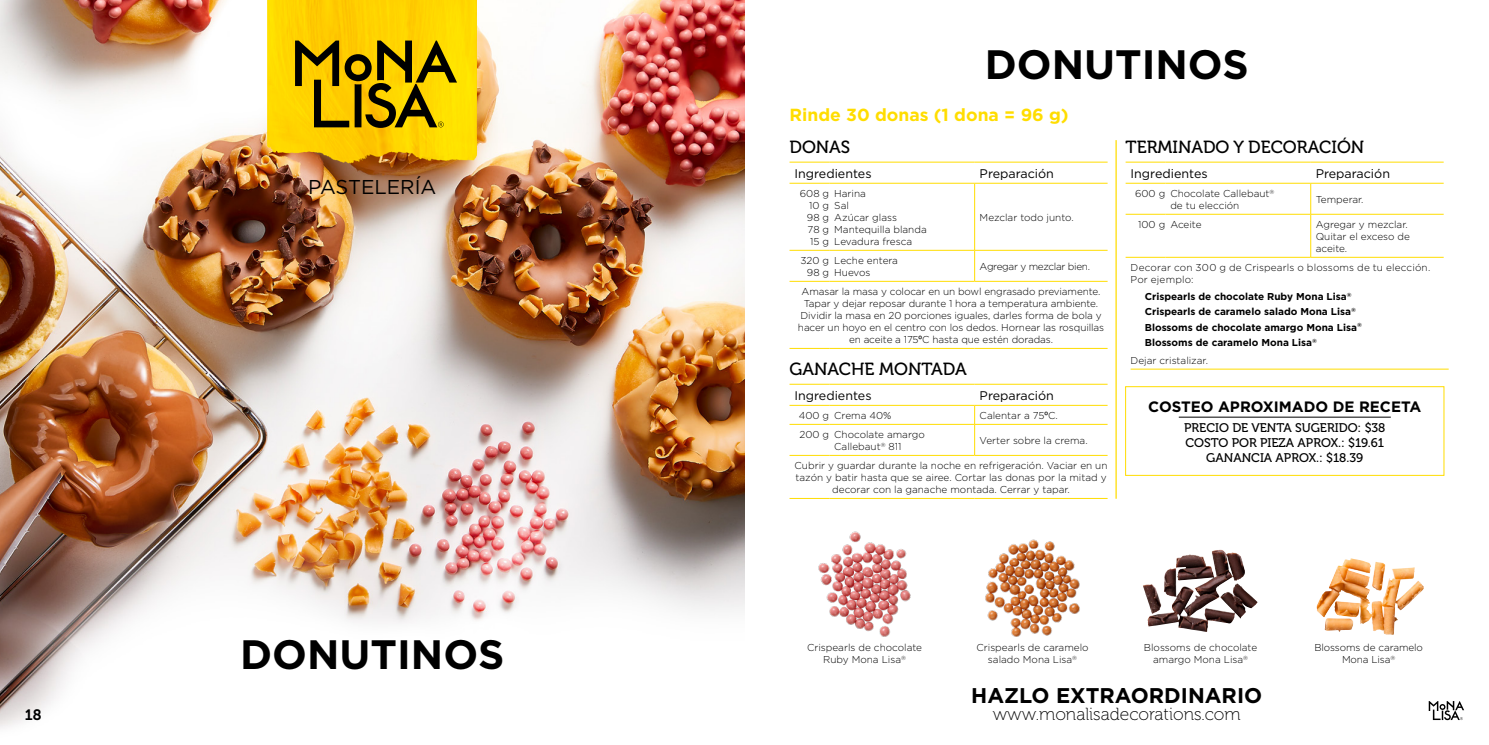
<style>
.page{position:relative;width:1489px;height:745px;background:#fff}
.page>*{position:absolute;margin:0;border:0;box-sizing:border-box;transform-origin:0 0}
.t1{font:700 41px "Gotham";color:#000}
.t2{font:700 21.25px "Gotham";color:#000}
.t3{font:20px "Gotham";color:#000}
.t4{font:17.5px "Museo 500";color:#000}
.t5{font:17.5px "Museo 100";color:#000}
.t6{font:700 17.5px "Gotham";color:#fd0}
.t7{font:700 15px "Gotham";color:#000}
.t8{font:15px "Museo 700";color:#000}
.t9{font:12.5px/15px "Museo 500";color:#000;text-align:center}
.t10{font:12.5px "Gotham";color:#000}
.t11{font:300 10px/12px "Gotham";color:#000;text-align:center}
.t12{font:700 10px/15.4px "Gotham";color:#000}
.t13{font:300 10px "Gotham";letter-spacing:-.03em;color:#000}
.s1{font-family:"Arial";font-weight:400}
</style>
<div class="page">
<img style="left:0;top:0;width:744px;height:729px">
<img style="left:268px;top:0;width:208px;height:175px">
<svg style="left:295px;top:41px;width:162px;height:87px"></svg>
<hr style="left:1115px;top:140px;width:1px;height:358px;background:#fd0">
<hr style="left:789px;top:162px;width:40px;height:1px;background:#fd0">
<hr style="left:829px;top:162px;width:145px;height:1px;background:#fd0">
<hr style="left:974px;top:162px;width:133px;height:1px;background:#fd0">
<hr style="left:789px;top:183px;width:40px;height:1px;background:#fd0">
<hr style="left:829px;top:183px;width:145px;height:1px;background:#fd0">
<hr style="left:974px;top:183px;width:133px;height:1px;background:#fd0">
<hr style="left:789px;top:250px;width:40px;height:1px;background:#fd0">
<hr style="left:829px;top:250px;width:145px;height:1px;background:#fd0">
<hr style="left:974px;top:250px;width:133px;height:1px;background:#fd0">
<hr style="left:789px;top:281px;width:40px;height:1px;background:#fd0">
<hr style="left:829px;top:281px;width:145px;height:1px;background:#fd0">
<hr style="left:974px;top:281px;width:133px;height:1px;background:#fd0">
<hr style="left:789px;top:348px;width:40px;height:1px;background:#fd0">
<hr style="left:829px;top:348px;width:145px;height:1px;background:#fd0">
<hr style="left:974px;top:348px;width:133px;height:1px;background:#fd0">
<hr style="left:974px;top:183px;width:1px;height:67px;background:#fd0">
<hr style="left:974px;top:250px;width:1px;height:31px;background:#fd0">
<hr style="left:789px;top:383px;width:40px;height:1px;background:#fd0">
<hr style="left:829px;top:383px;width:145px;height:1px;background:#fd0">
<hr style="left:974px;top:383px;width:133px;height:1px;background:#fd0">
<hr style="left:789px;top:405px;width:40px;height:1px;background:#fd0">
<hr style="left:829px;top:405px;width:145px;height:1px;background:#fd0">
<hr style="left:974px;top:405px;width:133px;height:1px;background:#fd0">
<hr style="left:789px;top:424px;width:40px;height:1px;background:#fd0">
<hr style="left:829px;top:424px;width:145px;height:1px;background:#fd0">
<hr style="left:974px;top:424px;width:133px;height:1px;background:#fd0">
<hr style="left:789px;top:455px;width:40px;height:1px;background:#fd0">
<hr style="left:829px;top:455px;width:145px;height:1px;background:#fd0">
<hr style="left:974px;top:455px;width:133px;height:1px;background:#fd0">
<hr style="left:789px;top:498px;width:40px;height:1px;background:#fd0">
<hr style="left:829px;top:498px;width:145px;height:1px;background:#fd0">
<hr style="left:974px;top:498px;width:133px;height:1px;background:#fd0">
<svg style="left:974px;top:405px;width:1px;height:19px"></svg>
<hr style="left:974px;top:424px;width:1px;height:31px;background:#fd0">
<hr style="left:1125px;top:162px;width:40px;height:1px;background:#fd0">
<hr style="left:1165px;top:162px;width:145px;height:1px;background:#fd0">
<hr style="left:1310px;top:162px;width:133px;height:1px;background:#fd0">
<hr style="left:1125px;top:183px;width:40px;height:1px;background:#fd0">
<hr style="left:1165px;top:183px;width:145px;height:1px;background:#fd0">
<hr style="left:1310px;top:183px;width:133px;height:1px;background:#fd0">
<hr style="left:1125px;top:214px;width:40px;height:1px;background:#fd0">
<hr style="left:1165px;top:214px;width:145px;height:1px;background:#fd0">
<hr style="left:1310px;top:214px;width:133px;height:1px;background:#fd0">
<hr style="left:1125px;top:257px;width:40px;height:1px;background:#fd0">
<hr style="left:1165px;top:257px;width:145px;height:1px;background:#fd0">
<hr style="left:1310px;top:257px;width:133px;height:1px;background:#fd0">
<hr style="left:1310px;top:183px;width:1px;height:31px;background:#fd0">
<hr style="left:1310px;top:214px;width:1px;height:43px;background:#fd0">
<hr style="left:1130px;top:368px;width:318px;height:1px;background:#fd0">
<img style="left:818px;top:531px;width:93px;height:104px">
<img style="left:985px;top:539px;width:95px;height:96px">
<svg style="left:1428px;top:701px;width:35px;height:18px"></svg>
<img style="left:1147px;top:549px;width:110px;height:82px">
<img style="left:1316px;top:558px;width:107px;height:76px">
<div style="left:1125px;top:386px;width:319px;height:89px;border:1px solid #fd0"></div>
<hr style="left:1178px;top:416px;width:212px;height:1px;background:#000">
<h3 class="t8" style="left:25px;top:706px;width:18px">18</h3>
<h3 class="t3" style="left:308px;top:176px;width:130px">PASTELERÍA</h3>
<h1 class="t1" style="left:240px;top:630px;width:265px">DONUTINOS</h1>
<h1 class="t1" style="left:984px;top:41px;width:265px">DONUTINOS</h1>
<h3 class="t6" style="left:789px;top:104px;width:281px">Rinde 30 donas (1 dona = 96 g)</h3>
<h3 class="t4" style="left:789px;top:137px;width:62px">DONAS</h3>
<p class="t10" style="left:794px;top:166px;width:78px">Ingredientes</p>
<p class="t10" style="left:979px;top:166px;width:76px">Preparación</p>
<p class="t11" style="left:799px;top:187px;width:31px;text-align:right">608 g<br>10 g<br>98 g<br>78 g<br>15 g</p>
<p class="t11" style="left:834px;top:187px;width:94px;text-align:left">Harina<br>Sal<br>Azúcar glass<br>Mantequilla blanda<br>Levadura fresca</p>
<p class="t11" style="left:979px;top:211px;width:96px">Mezclar todo junto.</p>
<p class="t11" style="left:800px;top:254px;width:30px;text-align:right">320 g<br>98 g</p>
<p class="t11" style="left:834px;top:254px;width:65px;text-align:left">Leche entera<br>Huevos</p>
<p class="t13" style="left:979px;top:261px;width:112px">Agregar y mezclar bien.</p>
<p class="t11" style="left:798px;top:285px;width:308px">Amasar la masa y colocar en un bowl engrasado previamente.<br>Tapar y dejar reposar durante 1 hora a temperatura ambiente.<br>Dividir la masa en 20 porciones iguales, darles forma de bola y hacer un hoyo en el centro con los dedos. Hornear las rosquillas en aceite a 175<span class="s1">º</span>C hasta que estén doradas.</p>
<h3 class="t4" style="left:789px;top:359px;width:179px">GANACHE MONTADA</h3>
<p class="t10" style="left:794px;top:388px;width:78px">Ingredientes</p>
<p class="t10" style="left:979px;top:388px;width:76px">Preparación</p>
<p class="t11" style="left:798px;top:409px;width:94px">400 g Crema 40%</p>
<p class="t11" style="left:979px;top:409px;width:80px">Calentar a 75<span class="s1">º</span>C.</p>
<p class="t11" style="left:834px;top:428px;width:92px;text-align:left;text-indent:-35px">200 g Chocolate amargo<br>Callebaut<sup>®</sup> 811</p>
<p class="t11" style="left:979px;top:434px;width:109px">Verter sobre la crema.</p>
<p class="t11" style="left:794px;top:459px;width:314px">Cubrir y guardar durante la noche en refrigeración. Vaciar en un tazón y batir hasta que se airee. Cortar las donas por la mitad y decorar con la ganache montada. Cerrar y tapar.</p>
<h3 class="t4" style="left:1125px;top:137px;width:240px">TERMINADO Y DECORACIÓN</h3>
<p class="t10" style="left:1130px;top:166px;width:78px">Ingredientes</p>
<p class="t10" style="left:1315px;top:166px;width:76px">Preparación</p>
<p class="t11" style="left:1135px;top:187px;width:141px">600 g Chocolate Callebaut<sup>® </sup>de tu elección</p>
<p class="t11" style="left:1315px;top:193px;width:49px">Temperar.</p>
<p class="t11" style="left:1138px;top:218px;width:65px">100 g Aceite</p>
<p class="t11" style="left:1315px;top:218px;width:96px;text-align:left">Agregar y mezclar.<br>Quitar el exceso de aceite.</p>
<p class="t11" style="left:1130px;top:261px;width:301px;text-align:left">Decorar con 300 g de Crispearls o blossoms de tu elección.<br>Por ejemplo:</p>
<p class="t12" style="left:1144px;top:288px;width:218px">Crispearls de chocolate Ruby Mona Lisa<sup>® </sup>Crispearls de caramelo salado Mona Lisa<sup>® </sup>Blossoms de chocolate amargo Mona Lisa<sup>® </sup>Blossoms de caramelo Mona Lisa<sup>®</sup></p>
<p class="t11" style="left:1130px;top:354px;width:79px">Dejar cristalizar.</p>
<h3 class="t7" style="left:1148px;top:398px;width:274px">COSTEO APROXIMADO DE RECETA</h3>
<p class="t9" style="left:1183px;top:420px;width:203px">PRECIO DE VENTA SUGERIDO: $38<br>COSTO POR PIEZA APROX.: $19.61<br>GANANCIA APROX.: $18.39</p>
<p class="t11" style="left:807px;top:641px;width:116px">Crispearls de chocolate<br>Ruby Mona Lisa<sup>®</sup></p>
<p class="t11" style="left:976px;top:641px;width:114px">Crispearls de caramelo salado Mona Lisa<sup>®</sup></p>
<p class="t11" style="left:1143px;top:641px;width:115px">Blossoms de chocolate amargo Mona Lisa<sup>®</sup></p>
<p class="t11" style="left:1314px;top:641px;width:110px">Blossoms de caramelo<br>Mona Lisa<sup>®</sup></p>
<h2 class="t2" style="left:971px;top:682px;width:292px">HAZLO EXTRAORDINARIO</h2>
<h3 class="t5" style="left:992px;top:704px;width:249px">www.monalisadecorations.com</h3>
</div>
